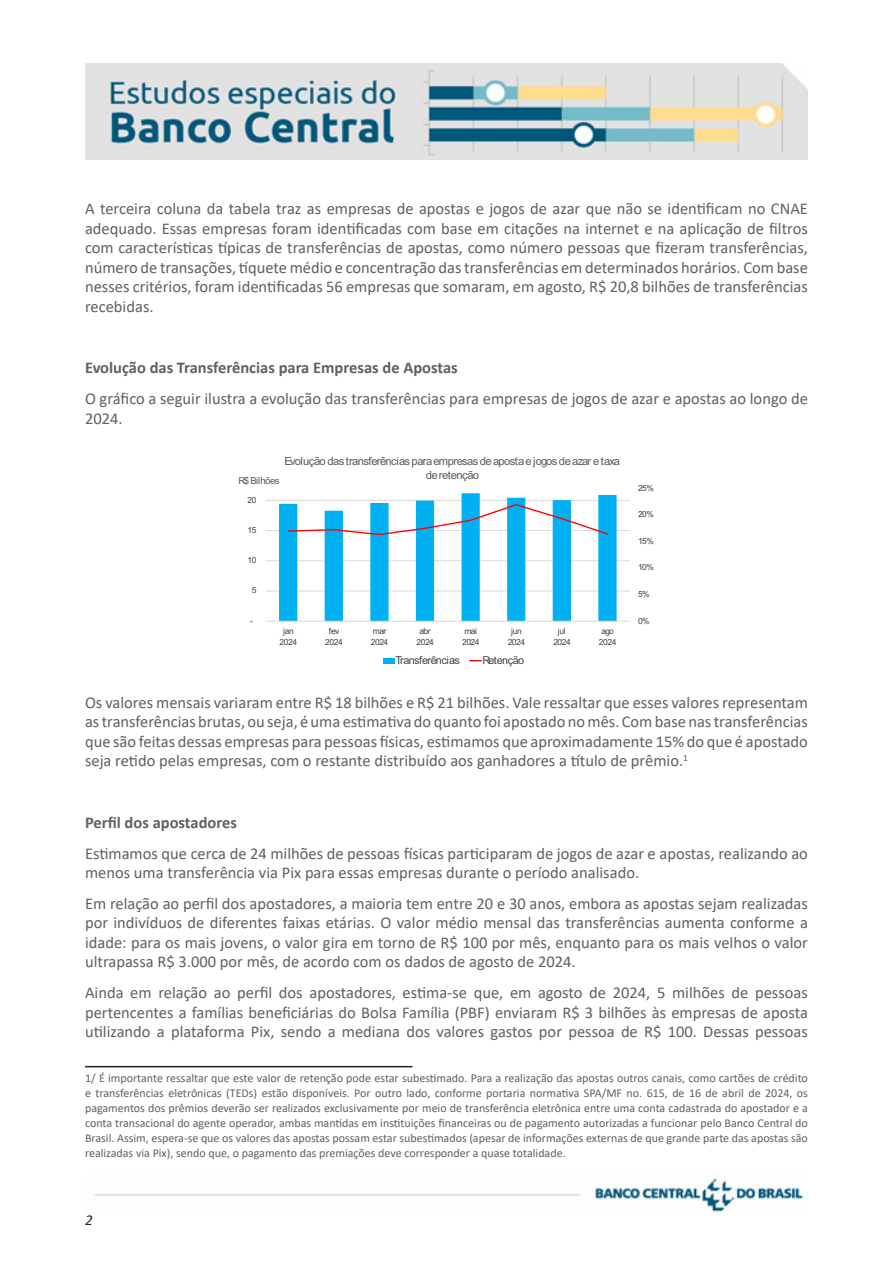
<style>
.page{position:relative;width:893px;height:1263px;background:#fff}
.page>*{position:absolute;margin:0;border:0;box-sizing:border-box;transform-origin:0 0}
.Paragráfo_Estudos_Es{font:16.5px/19.5px "Calibri";color:#606060;text-align:justify}
.Subtítulo_Estudos_Es{font:700 16.5px "Calibri";color:#606060}
.REB_páginas_mestre_n{font:italic 15px "Calibri";color:#231f20}
.Nota_rodapé_Estudos{font:12px/15px "Calibri";color:#606060;text-align:justify}
.t1{font:11.25px/13.6px "Arial";letter-spacing:-.055em;color:#595959;text-align:center}
.t2{font:10.8px "Arial";letter-spacing:-.055em;color:#404040}
.t3{font:9.6px "Arial";letter-spacing:-.05em;color:#595959}
.t4{font:8.4px/10.2px "Arial";letter-spacing:-.05em;color:#404040;text-align:center}
</style>
<div class="page">
<img style="left:85px;top:64px;width:723px;height:95px">
<img style="left:95px;top:1175px;width:712px;height:37px">
<hr style="left:85px;top:1066px;width:327px;height:1px;background:#231f20">
<hr style="left:265px;top:591px;width:365px;height:1px;background:#d9d9d9">
<hr style="left:265px;top:560px;width:365px;height:1px;background:#d9d9d9">
<hr style="left:265px;top:530px;width:365px;height:1px;background:#d9d9d9">
<hr style="left:265px;top:500px;width:365px;height:1px;background:#d9d9d9">
<hr style="left:265px;top:621px;width:365px;height:1px;background:#d9d9d9">
<svg style="left:279px;top:493px;width:338px;height:128px"></svg>
<div style="left:383px;top:658px;width:11px;height:6px;background:#00b0f0"></div>
<p class="Paragráfo_Estudos_Es" style="left:85px;top:199px;width:724px">A terceira coluna da tabela traz as empresas de apostas e jogos de azar que não se identificam no CNAE adequado. Essas empresas foram identificadas com base em citações na internet e na aplicação de filtros com características típicas de transferências de apostas, como número pessoas que fizeram transferências, número de transações, tíquete médio e concentração das transferências em determinados horários. Com base nesses critérios, foram identificadas 56 empresas que somaram, em agosto, R$ 20,8 bilhões de transferências recebidas.</p>
<p class="Subtítulo_Estudos_Es" style="left:85px;top:356px;width:374px">Evolução das Transferências para Empresas de Apostas</p>
<p class="Paragráfo_Estudos_Es" style="left:85px;top:388px;width:724px">O gráfico a seguir ilustra a evolução das transferências para empresas de jogos de azar e apostas ao longo de<br>2024.</p>
<p class="t1" style="left:285px;top:455px;width:337px">Evolução das transferências para empresas de aposta e jogos de azar e taxa de retenção</p>
<p class="t3" style="left:239px;top:475px;width:43px">R$ Bilhões</p>
<p class="t4" style="left:247px;top:495px;width:10px">20</p>
<p class="t4" style="left:247px;top:525px;width:10px">15</p>
<p class="t4" style="left:247px;top:555px;width:10px">10</p>
<p class="t4" style="left:252px;top:585px;width:6px">5</p>
<p class="t4" style="left:250px;top:616px;width:4px">-</p>
<p class="t4" style="left:280px;top:626px;width:19px">jan<br>2024</p>
<p class="t4" style="left:325px;top:626px;width:19px">fev<br>2024</p>
<p class="t4" style="left:371px;top:626px;width:19px;text-align:left">mar<br>2024</p>
<p class="t4" style="left:416px;top:626px;width:19px">abr<br>2024</p>
<p class="t4" style="left:462px;top:626px;width:19px;text-align:left">mai<br>2024</p>
<p class="t4" style="left:508px;top:626px;width:19px">jun<br>2024</p>
<p class="t4" style="left:553px;top:626px;width:19px">jul<br>2024</p>
<p class="t4" style="left:599px;top:626px;width:19px;text-align:left">ago<br>2024</p>
<p class="t2" style="left:395px;top:654px;width:66px">Transferências</p>
<p class="t2" style="left:482px;top:654px;width:43px">Retenção</p>
<p class="t4" style="left:638px;top:483px;width:18px">25%</p>
<p class="t4" style="left:638px;top:509px;width:18px">20%</p>
<p class="t4" style="left:638px;top:536px;width:18px">15%</p>
<p class="t4" style="left:638px;top:562px;width:18px">10%</p>
<p class="t4" style="left:638px;top:589px;width:13px">5%</p>
<p class="t4" style="left:638px;top:616px;width:13px">0%</p>
<p class="Paragráfo_Estudos_Es" style="left:85px;top:692px;width:724px">Os valores mensais variaram entre R$ 18 bilhões e R$ 21 bilhões. Vale ressaltar que esses valores representam as transferências brutas, ou seja, é uma estimativa do quanto foi apostado no mês. Com base nas transferências que são feitas dessas empresas para pessoas físicas, estimamos que aproximadamente 15% do que é apostado seja retido pelas empresas, com o restante distribuído aos ganhadores a título de prêmio.<sup>1</sup></p>
<p class="Subtítulo_Estudos_Es" style="left:85px;top:811px;width:153px">Perfil dos apostadores</p>
<p class="Paragráfo_Estudos_Es" style="left:85px;top:843px;width:724px">Estimamos que cerca de 24 milhões de pessoas físicas participaram de jogos de azar e apostas, realizando ao menos uma transferência via Pix para essas empresas durante o período analisado.</p>
<p class="Paragráfo_Estudos_Es" style="left:85px;top:893px;width:724px">Em relação ao perfil dos apostadores, a maioria tem entre 20 e 30 anos, embora as apostas sejam realizadas por indivíduos de diferentes faixas etárias. O valor médio mensal das transferências aumenta conforme a idade: para os mais jovens, o valor gira em torno de R$ 100 por mês, enquanto para os mais velhos o valor ultrapassa R$ 3.000 por mês, de acordo com os dados de agosto de 2024.</p>
<p class="Paragráfo_Estudos_Es" style="left:85px;top:982px;width:724px">Ainda em relação ao perfil dos apostadores, estima-se que, em agosto de 2024, 5 milhões de pessoas pertencentes a famílias beneficiárias do Bolsa Família (PBF) enviaram R$ 3 bilhões às empresas de aposta utilizando a plataforma Pix, sendo a mediana dos valores gastos por pessoa de R$ 100. Dessas pessoas</p>
<p class="Nota_rodapé_Estudos" style="left:85px;top:1070px;width:724px">1/ É importante ressaltar que este valor de retenção pode estar subestimado. Para a realização das apostas outros canais, como cartões de crédito e transferências eletrônicas (TEDs) estão disponíveis. Por outro lado, conforme portaria normativa SPA/MF no. 615, de 16 de abril de 2024, os pagamentos dos prêmios deverão ser realizados exclusivamente por meio de transferência eletrônica entre uma conta cadastrada do apostador e a conta transacional do agente operador, ambas mantidas em instituições financeiras ou de pagamento autorizadas a funcionar pelo Banco Central do Brasil. Assim, espera-se que os valores das apostas possam estar subestimados (apesar de informações externas de que grande parte das apostas são realizadas via Pix), sendo que, o pagamento das premiações deve corresponder a quase totalidade.</p>
<p class="REB_páginas_mestre_n" style="left:85px;top:1210px;width:9px">2</p>
</div>
